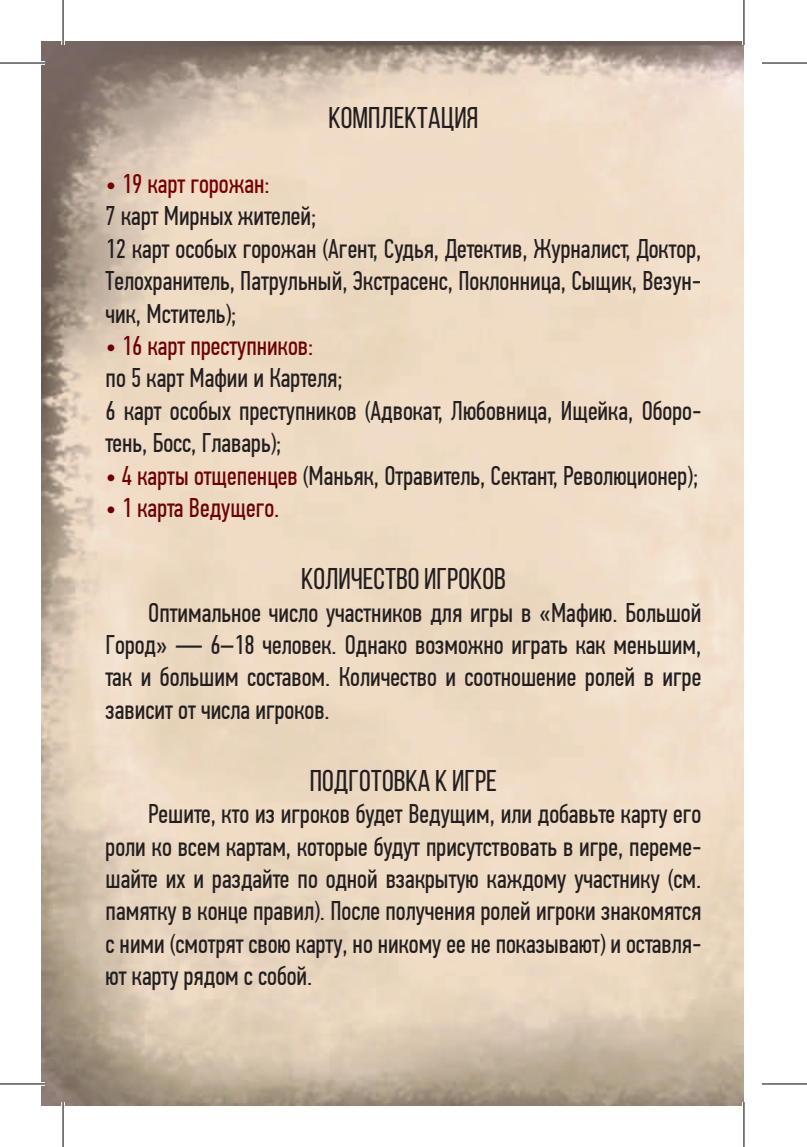
<style>
.page{position:relative;width:807px;height:1147px;background:#fff}
.page>*{position:absolute;margin:0;border:0;box-sizing:border-box;transform-origin:0 0}
.t1{font:30px "Bebas Neue";color:#231f20}
.t2{font:27px/32.4px "PF Din Text Comp Pro";color:#231f20}
.t3{font:27px "PF Din Text Comp Pro";color:#6c0106}
.t4{font:27px "PF Din Text Comp Pro";color:#700}
.s1{color:#6c0106}
</style>
<div class="page">
<img style="left:42px;top:42px;width:702px;height:1063px">
<hr style="left:0;top:61px;width:45px;height:4px;background:#fff">
<hr style="left:0;top:1082px;width:45px;height:3px;background:#fff">
<hr style="left:61px;top:0;width:4px;height:45px;background:#fff">
<hr style="left:61px;top:1101px;width:4px;height:45px;background:#fff">
<svg style="left:741px;top:0;width:4px;height:45px"></svg>
<svg style="left:741px;top:1101px;width:4px;height:45px"></svg>
<hr style="left:0;top:62px;width:45px;height:2px;background:#000">
<hr style="left:761px;top:62px;width:45px;height:2px;background:#000">
<hr style="left:0;top:1083px;width:45px;height:1px;background:#000">
<hr style="left:761px;top:1083px;width:45px;height:1px;background:#000">
<hr style="left:62px;top:0;width:2px;height:45px;background:#000">
<hr style="left:62px;top:1101px;width:2px;height:45px;background:#000">
<hr style="left:743px;top:0;width:1px;height:45px;background:#000">
<hr style="left:743px;top:1101px;width:1px;height:45px;background:#000">
<p class="t1" style="left:328px;top:101px;width:151px">Комплектация</p>
<p class="t4" style="left:106px;top:168px;width:165px">• 19 карт горожан:</p>
<p class="t2" style="left:106px;top:200px;width:597px">7 карт Мирных жителей;<br>12 карт особых горожан (Агент, Судья, Детектив, Журналист, Доктор, Телохранитель, Патрульный, Экстрасенс, Поклонница, Сыщик, Везун&shy;чик, Мститель);</p>
<p class="t3" style="left:106px;top:330px;width:209px">• 16 карт преступников:</p>
<p class="t2" style="left:106px;top:362px;width:597px">по 5 карт Мафии и Картеля;<br>6 карт особых преступников (Адвокат, Любовница, Ищейка, Оборо&shy;тень, Босс, Главарь);</p>
<p class="t2" style="left:106px;top:459px;width:594px"><span class="s1">• 4 карты отщепенцев</span> (Маньяк, Отравитель, Сектант, Революционер);</p>
<p class="t3" style="left:106px;top:492px;width:175px">• 1 карта Ведущего.</p>
<p class="t1" style="left:301px;top:562px;width:206px">Количество игроков</p>
<p class="t2" style="left:106px;top:596px;width:597px;text-align:justify;text-indent:43px">Оптимальное число участников для игры в «Мафию. Большой Город» — 6–18 человек. Однако возможно играть как меньшим, так и большим составом. Количество и соотношение ролей в игре зависит от числа игроков.</p>
<p class="t1" style="left:310px;top:764px;width:188px">Подготовка к игре</p>
<p class="t2" style="left:106px;top:798px;width:597px;text-align:justify;text-indent:43px">Решите, кто из игроков будет Ведущим, или добавьте карту его роли ко всем картам, которые будут присутствовать в игре, переме&shy;шайте их и раздайте по одной взакрытую каждому участнику (см. памятку в конце правил). После получения ролей игроки знакомятся с ними (смотрят свою карту, но никому ее не показывают) и оставля&shy;ют карту рядом с собой.</p>
</div>
